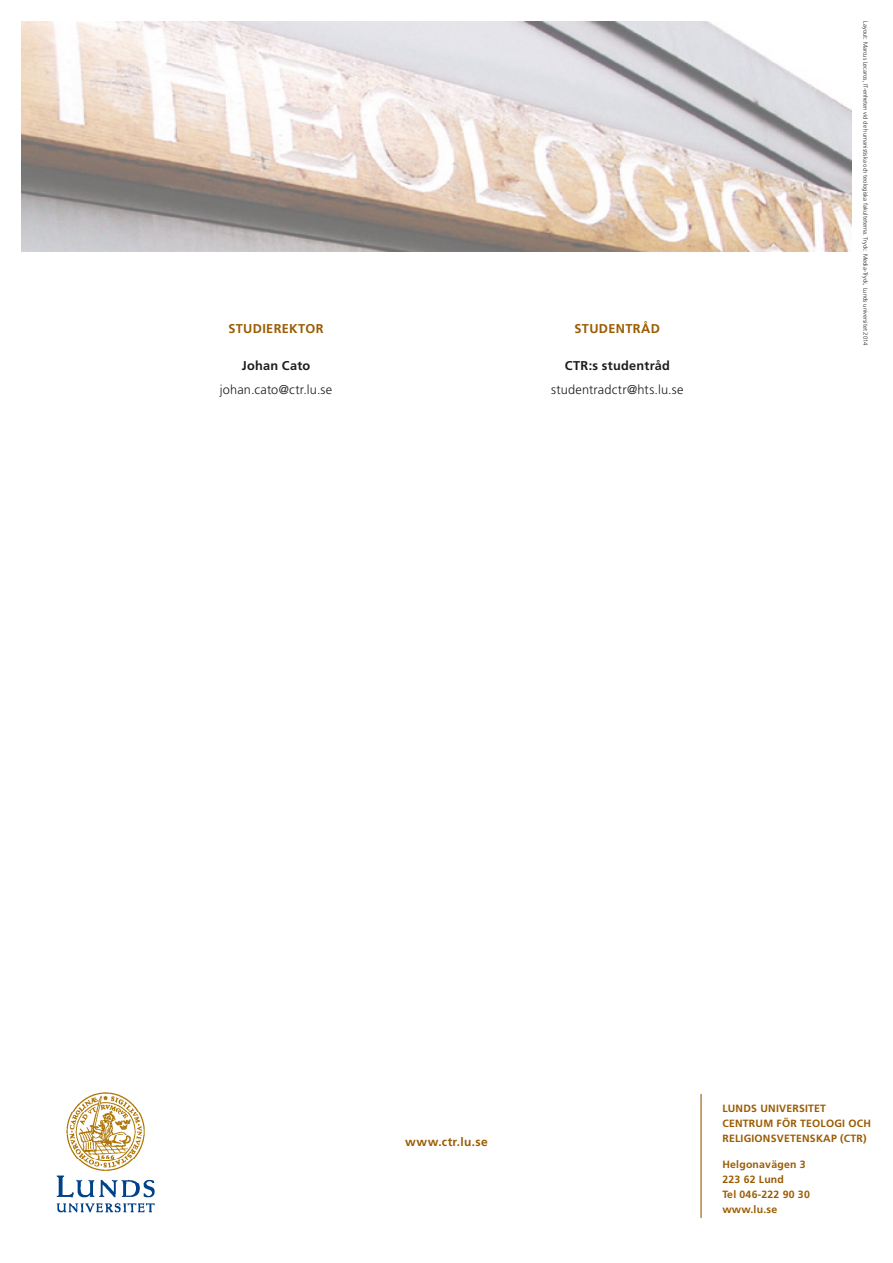
<style>
.page{position:relative;width:893px;height:1263px;background:#fff}
.page>*{position:absolute;margin:0;border:0;box-sizing:border-box;transform-origin:0 0}
.t1{font:300 12.75px "Frutiger LT Std";letter-spacing:.015em;color:#1d1d1b}
.t2{font:700 12.75px "Frutiger LT Std";letter-spacing:.02em;color:#1d1d1b}
.t3{font:700 12.75px "Frutiger LT Std";letter-spacing:.025em;color:#9b5b02}
.t4{font:700 12px "Frutiger LT Std";letter-spacing:.03em;color:#9b5b02}
.t5{font:700 10.5px/15px "Frutiger LT Std";letter-spacing:.02em;color:#9b5b02}
.t6{font:300 6px "Frutiger LT Std";color:#1d1d1b}
</style>
<div class="page">
<img style="left:21px;top:21px;width:831px;height:230px">
<hr style="left:700px;top:1094px;width:2px;height:124px;background:#9b5b02">
<img style="left:56px;top:1092px;width:99px;height:121px">
<h1 class="t3" style="left:228px;top:321px;width:97px">STUDIEREKTOR</h1>
<h1 class="t2" style="left:242px;top:358px;width:70px">Johan Cato</h1>
<h1 class="t1" style="left:220px;top:382px;width:114px">johan.cato@ctr.lu.se</h1>
<h1 class="t3" style="left:575px;top:321px;width:87px">STUDENTRÅD</h1>
<h1 class="t2" style="left:565px;top:358px;width:107px">CTR:s studentråd</h1>
<h1 class="t1" style="left:551px;top:382px;width:134px">studentradctr@hts.lu.se</h1>
<p class="t6" style="left:869px;top:21px;width:326px;rotate:90deg">Layout: Marcus Lecaros, IT-enheten vid de humanistiska och teologiska fakulteterna. Tryck: Media-Tryck, Lunds universitet 2014</p>
<h2 class="t4" style="left:405px;top:1135px;width:84px">www.ctr.lu.se</h2>
<h3 class="t5" style="left:722px;top:1101px;width:150px">LUNDS UNIVERSITET<br>CENTRUM FÖR TEOLOGI OCH<br>RELIGIONSVETENSKAP (CTR)</h3>
<h3 class="t5" style="left:722px;top:1157px;width:89px">Helgonavägen 3<br>223 62 Lund<br>Tel 046-222 90 30 www.lu.se</h3>
</div>
